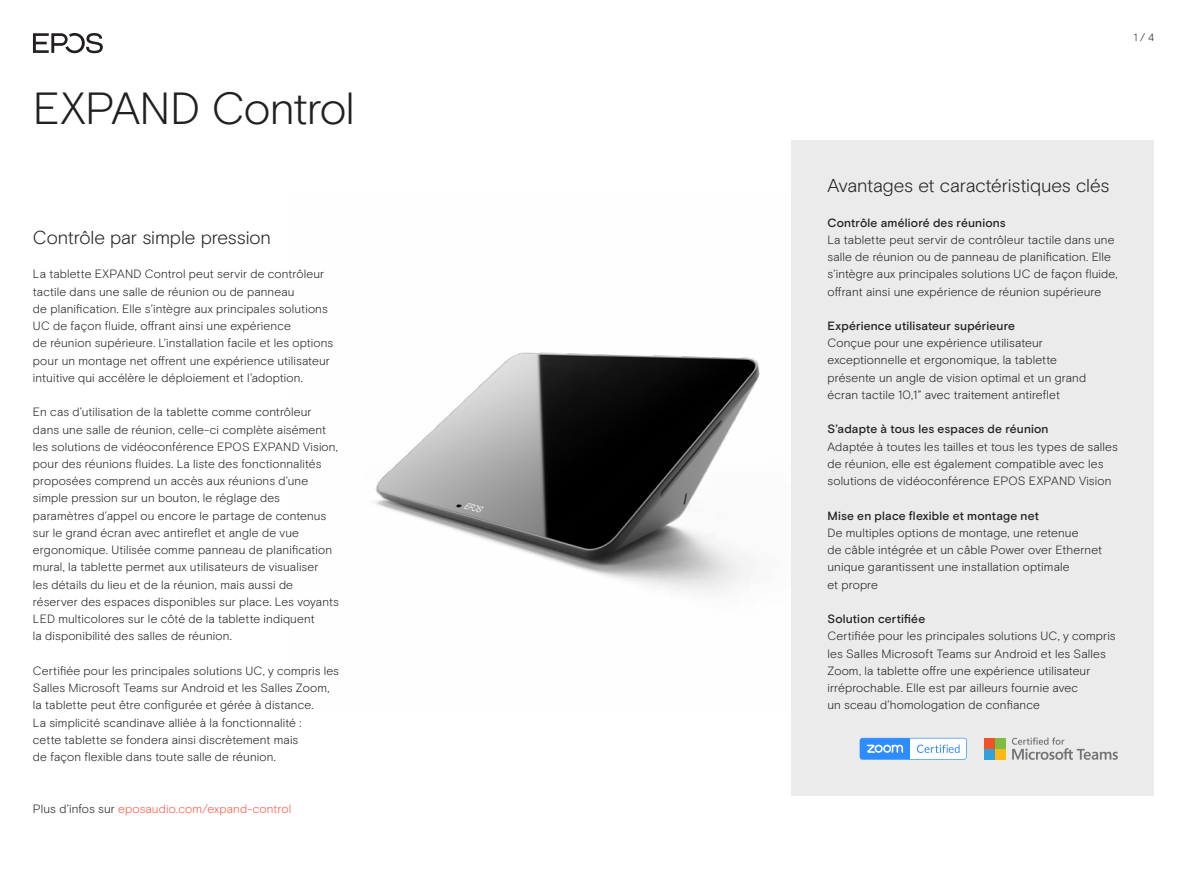
<style>
.page{position:relative;width:1187px;height:893px;background:#fff}
.page>*{position:absolute;margin:0;border:0;box-sizing:border-box;transform-origin:0 0}
.t1{font:300 45px "EPOS Basis";letter-spacing:-.02em;color:#231f20}
.t2{font:300 18.75px "EPOS Basis";letter-spacing:-.01em;color:#231f20}
.t3{font:300 12px/17.2px "EPOS Basis";letter-spacing:.01em;color:#231f20}
.t4{font:500 12px "EPOS Basis";letter-spacing:.015em;color:#231f20}
.t5{font:300 12px "EPOS Basis";letter-spacing:.01em;color:#ff5549}
.t6{font:300 10.5px "EPOS Basis";color:#231f20}
.s1{color:#231f20}
</style>
<div class="page">
<img style="left:373px;top:352px;width:387px;height:241px">
<svg style="left:33px;top:33px;width:70px;height:20px"></svg>
<div style="left:791px;top:140px;width:362px;height:656px;background:#ebebeb"></div>
<div style="left:983px;top:738px;width:11px;height:10px;background:#f05125"></div>
<div style="left:995px;top:738px;width:10px;height:10px;background:#7ebb42"></div>
<div style="left:983px;top:749px;width:11px;height:11px;background:#32a0da"></div>
<div style="left:995px;top:749px;width:10px;height:11px;background:#fdb813"></div>
<svg style="left:1011px;top:737px;width:106px;height:23px"></svg>
<svg style="left:859px;top:738px;width:107px;height:22px;background:#9bc8fe"></svg>
<h1 class="t1" style="left:33px;top:82px;width:323px">EXPAND Control</h1>
<h2 class="t2" style="left:33px;top:226px;width:239px">Contrôle par simple pression</h2>
<p class="t3" style="left:33px;top:266px;width:302px">La tablette EXPAND Control peut servir de contrôleur tactile dans une salle de réunion ou de panneau<br>de planification. Elle s’intègre aux principales solutions UC de façon fluide, offrant ainsi une expérience<br>de réunion supérieure. L’installation facile et les options pour un montage net offrent une expérience utilisateur intuitive qui accélère le déploiement et l’adoption.</p>
<p class="t3" style="left:33px;top:404px;width:307px">En cas d’utilisation de la tablette comme contrôleur dans une salle de réunion, celle-ci complète aisément les solutions de vidéoconférence EPOS EXPAND Vision, pour des réunions fluides. La liste des fonctionnalités proposées comprend un accès aux réunions d’une simple pression sur un bouton, le réglage des paramètres d’appel ou encore le partage de contenus sur le grand écran avec antireflet et angle de vue ergonomique. Utilisée comme panneau de planification mural, la tablette permet aux utilisateurs de visualiser<br>les détails du lieu et de la réunion, mais aussi de réserver des espaces disponibles sur place. Les voyants LED multicolores sur le côté de la tablette indiquent<br>la disponibilité des salles de réunion.</p>
<p class="t3" style="left:33px;top:662px;width:307px">Certifiée pour les principales solutions UC, y compris les Salles Microsoft Teams sur Android et les Salles Zoom, la tablette peut être configurée et gérée à distance.<br>La simplicité scandinave alliée à la fonctionnalité :<br>cette tablette se fondera ainsi discrètement mais<br>de façon flexible dans toute salle de réunion.</p>
<p class="t5" style="left:33px;top:802px;width:260px"><span class="s1">Plus d’infos sur</span> eposaudio.com/expand-control</p>
<p class="t6" style="left:1133px;top:31px;width:22px">1 / 4</p>
<h2 class="t2" style="left:827px;top:174px;width:283px">Avantages et caractéristiques clés</h2>
<p class="t4" style="left:827px;top:215px;width:180px">Contrôle amélioré des réunions</p>
<p class="t3" style="left:827px;top:231px;width:292px">La tablette peut servir de contrôleur tactile dans une salle de réunion ou de panneau de planification. Elle s’intègre aux principales solutions UC de façon fluide, offrant ainsi une expérience de réunion supérieure</p>
<p class="t4" style="left:827px;top:319px;width:189px">Expérience utilisateur supérieure</p>
<p class="t3" style="left:827px;top:335px;width:260px">Conçue pour une expérience utilisateur exceptionnelle et ergonomique, la tablette présente un angle de vision optimal et un grand écran tactile 10,1” avec traitement antireflet</p>
<p class="t4" style="left:827px;top:422px;width:223px">S’adapte à tous les espaces de réunion</p>
<p class="t3" style="left:827px;top:438px;width:292px">Adaptée à toutes les tailles et tous les types de salles de réunion, elle est également compatible avec les solutions de vidéoconférence EPOS EXPAND Vision</p>
<p class="t4" style="left:827px;top:508px;width:213px">Mise en place flexible et montage net</p>
<p class="t3" style="left:827px;top:524px;width:276px">De multiples options de montage, une retenue<br>de câble intégrée et un câble Power over Ethernet unique garantissent une installation optimale<br>et propre</p>
<p class="t4" style="left:827px;top:612px;width:99px">Solution certifiée</p>
<p class="t3" style="left:827px;top:628px;width:289px">Certifiée pour les principales solutions UC, y compris les Salles Microsoft Teams sur Android et les Salles Zoom, la tablette offre une expérience utilisateur irréprochable. Elle est par ailleurs fournie avec<br>un sceau d’homologation de confiance</p>
</div>
